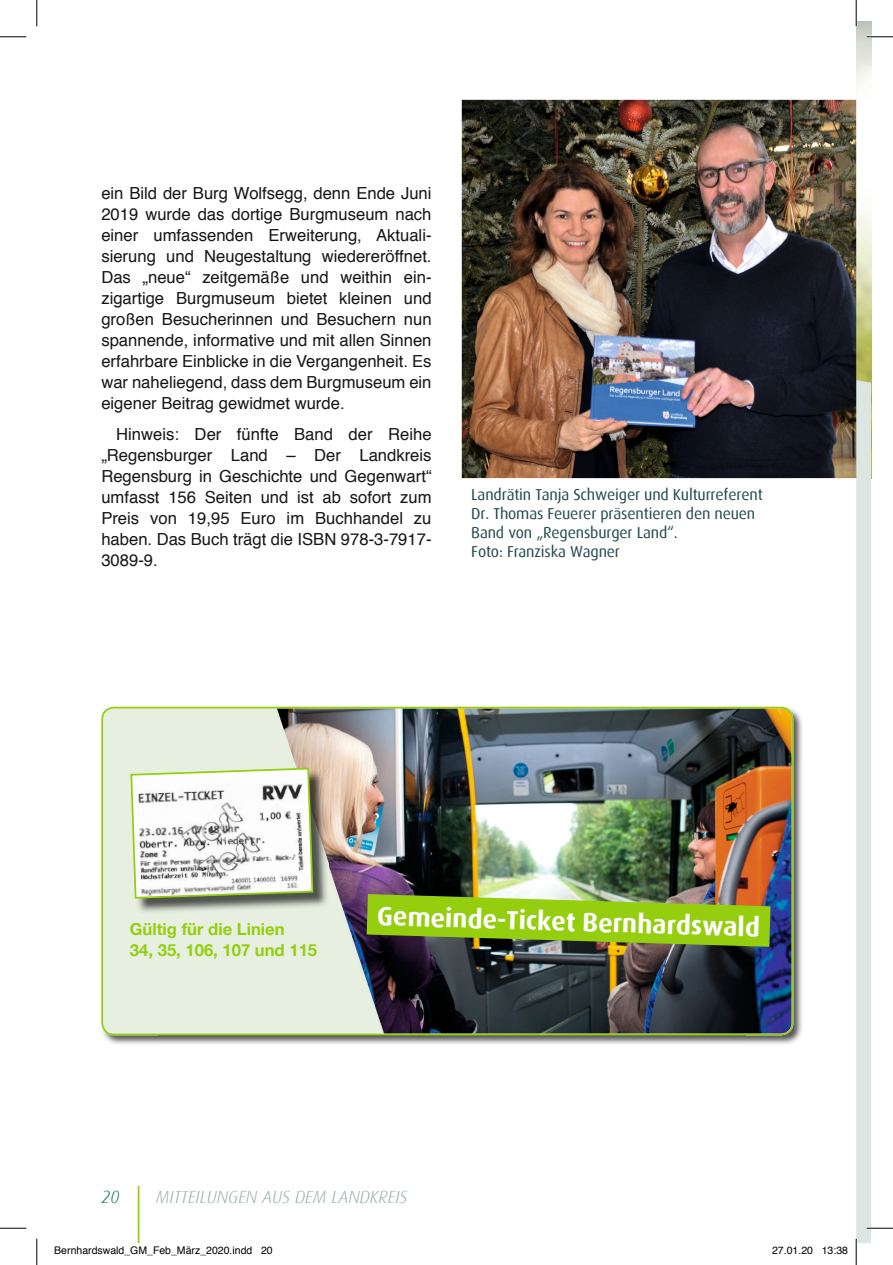
<style>
.page{position:relative;width:893px;height:1265px;background:#fff}
.page>*{position:absolute;margin:0;border:0;box-sizing:border-box;transform-origin:0 0}
.t1{font:700 26.25px "Dax";color:#fff}
.t2{font:italic 300 17.5px "Dax";color:#91afa0}
.t3{font:italic 300 17.5px "Dax";color:#00745a}
.t4{font:16.62px/21px "Helvetica";color:#151616;text-align:justify}
.t5{font:700 16.62px/21px "Helvetica Neue";color:#94ce0e}
.t6{font:15.75px/18.9px "Dax";letter-spacing:-.01em;color:#20484b}
.t7{font:10.5px "Helvetica";color:#000}
</style>
<div class="page">
<hr style="left:138px;top:1185px;width:1px;height:57px;background:#94ce0e">
<img style="left:855px;top:22px;width:15px;height:358px">
<img style="left:461px;top:100px;width:394px;height:378px">
<img style="left:461px;top:478px;width:330px;height:1px">
<img style="left:104px;top:1035px;width:54px;height:9px">
<img style="left:745px;top:762px;width:57px;height:282px">
<img style="left:158px;top:1035px;width:587px;height:9px">
<img style="left:101px;top:706px;width:692px;height:329px">
<img style="left:132px;top:769px;width:196px;height:144px">
<svg style="left:129px;top:766px;width:185px;height:133px"></svg>
<img style="left:366px;top:893px;width:404px;height:53px">
<svg style="left:0;top:36px;width:26px;height:1px"></svg>
<svg style="left:866px;top:36px;width:27px;height:4px"></svg>
<svg style="left:0;top:1227px;width:26px;height:1px"></svg>
<svg style="left:36px;top:0;width:1px;height:26px"></svg>
<svg style="left:36px;top:1238px;width:1px;height:26px"></svg>
<svg style="left:855px;top:0;width:1px;height:27px"></svg>
<svg style="left:855px;top:380px;width:38px;height:884px"></svg>
<p class="t4" style="left:101px;top:182px;width:331px">ein Bild der Burg Wolfsegg, denn Ende Juni 2019 wurde das dortige Burgmuseum nach einer umfassenden Erweiterung, Aktuali&shy;sierung und Neugestaltung wiedereröffnet.<br>Das „neue“ zeitgemäße und weithin ein&shy;zigartige Burgmuseum bietet kleinen und großen Besucherinnen und Besuchern nun spannende, informative und mit allen Sinnen erfahrbare Einblicke in die Vergangenheit. Es war naheliegend, dass dem Burgmuseum ein eigener Beitrag gewidmet wurde.</p>
<p class="t4" style="left:101px;top:422px;width:331px;text-indent:15px">Hinweis: Der fünfte Band der Reihe „Regensburger Land – Der Landkreis Regensburg in Geschichte und Gegenwart“ umfasst 156 Seiten und ist ab sofort zum Preis von 19,95 Euro im Buchhandel zu haben. Das Buch trägt die ISBN 978-3-7917- 3089-9.</p>
<p class="t6" style="left:471px;top:485px;width:293px">Landrätin Tanja Schweiger und Kulturreferent Dr. Thomas Feuerer präsentieren den neuen Band von „Regensburger Land“.<br>Foto: Franziska Wagner</p>
<p class="t5" style="left:130px;top:918px;width:189px">Gültig für die Linien<br>34, 35, 106, 107 und 115</p>
<h1 class="t1" style="left:377px;top:900px;width:384px;rotate:2deg">Gemeinde-Ticket Bernhardswald</h1>
<p class="t3" style="left:101px;top:1187px;width:19px">20</p>
<p class="t2" style="left:156px;top:1187px;width:253px">MITTEILUNGEN AUS DEM LANDKREIS</p>
<p class="t7" style="left:54px;top:1241px;width:220px">Bernhardswald_GM_Feb_März_2020.indd 20</p>
<p class="t7" style="left:771px;top:1241px;width:77px">27.01.20 13:38</p>
</div>
